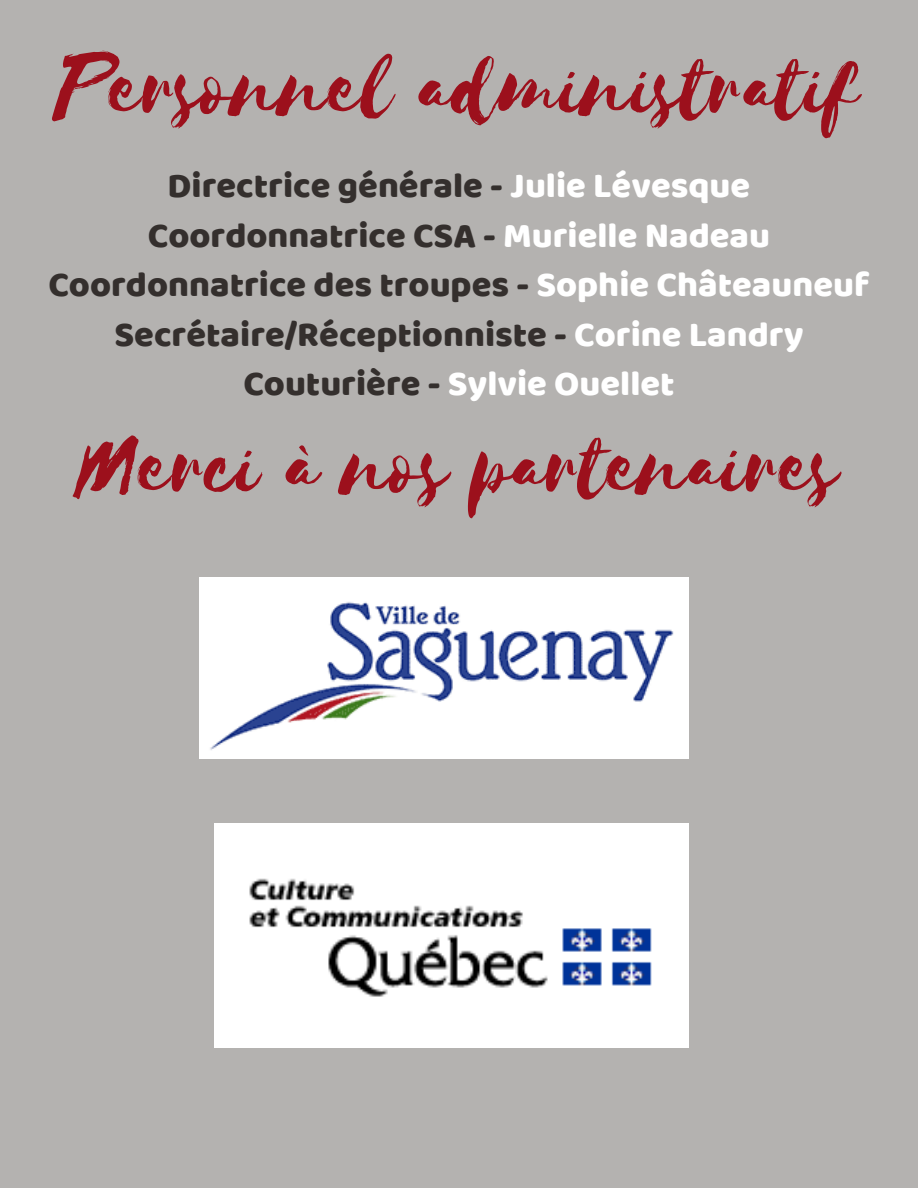
<style>
.page{position:relative;width:918px;height:1188px;background:#b4b2b0}
.page>*{position:absolute;margin:0;border:0;box-sizing:border-box;transform-origin:0 0}
.t1{font:98.1px "Selima";color:#9c101c}
.t2{font:97.95px "Selima";color:#9c101c}
.t3{font:36px "Baloo Thambi";color:#342f2d}
.t4{font:36px "Baloo Thambi";color:#fff}
.s1{color:#fff}
.s2{color:#342f2d}
</style>
<div class="page">
<img style="left:199px;top:578px;width:489px;height:181px">
<img style="left:215px;top:824px;width:474px;height:224px">
<p class="t2" style="left:59px;top:34px;width:802px">Personnel administratif</p>
<p class="t3" style="left:168px;top:159px;width:584px">Directrice générale - <span class="s1">Julie Lévesque</span></p>
<p class="t3" style="left:148px;top:209px;width:624px">Coordonnatrice CSA - <span class="s1">Murielle Nadeau</span></p>
<p class="t3" style="left:48px;top:258px;width:823px">Coordonnatrice des troupes - <span class="s1">Sophie Châteauneuf</span></p>
<h1 class="t3" style="left:114px;top:308px;width:691px">Secrétaire/Réceptionniste - <span class="s1">Corine Landry</span></h1>
<p class="t4" style="left:243px;top:357px;width:433px"><span class="s2">Couturière -</span> Sylvie Ouellet</p>
<p class="t1" style="left:78px;top:413px;width:763px">Merci à nos partenaires</p>
</div>
